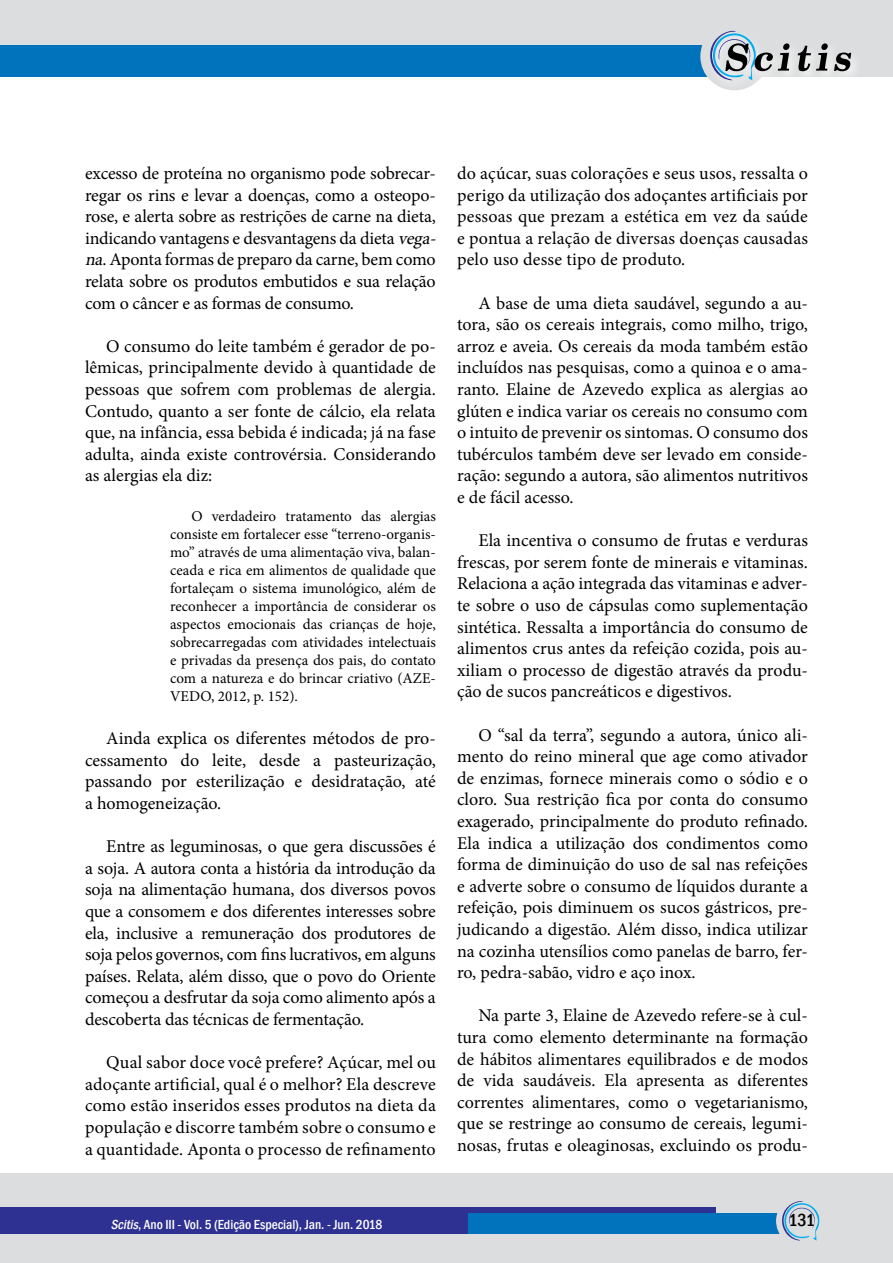
<style>
.page{position:relative;width:893px;height:1263px;background:#fff}
.page>*{position:absolute;margin:0;border:0;box-sizing:border-box;transform-origin:0 0}
.t1{font:18px/21.6px "Minion Pro";letter-spacing:-.005em;color:#000;text-align:justify}
.t2{font:500 condensed 18px "Franklin Gothic";color:#000}
.t3{font:15px/18px "Minion Pro";color:#000;text-align:justify}
.t4{font:500 condensed 13.5px "Franklin Gothic";color:#fff}
.s1{font-style:italic}
</style>
<div class="page">
<div style="left:0;top:0;width:893px;height:77px;background:#dcddde"></div>
<div style="left:0;top:45px;width:733px;height:32px;background:#0073bc"></div>
<div style="left:0;top:1174px;width:893px;height:89px;background:#dcddde"></div>
<div style="left:0;top:1208px;width:715px;height:26px;background:#2e3092"></div>
<div style="left:468px;top:1214px;width:312px;height:20px;background:#0073bc"></div>
<div style="left:700px;top:22px;width:68px;height:68px;background:#dcddde;border-radius:50%"></div>
<svg style="left:776px;top:1201px;width:44px;height:40px"></svg>
<div style="left:707px;top:27px;width:156px;height:65px;background:#fff;opacity:.75"></div>
<svg style="left:834px;top:53px;width:17px;height:18px"></svg>
<svg style="left:798px;top:43px;width:30px;height:28px"></svg>
<svg style="left:709px;top:30px;width:81px;height:50px"></svg>
<p class="t1" style="left:85px;top:162px;width:357px;text-align:left">excesso de proteína no organismo pode sobrecar&shy;regar os rins e levar a doenças, como a osteopo&shy;rose, e alerta sobre as restrições de carne na dieta, indicando vantagens e desvantagens da dieta <span class="s1">vega&shy;na</span>. Aponta formas de preparo da carne, bem como relata sobre os produtos embutidos e sua relação com o câncer e as formas de consumo.</p>
<p class="t1" style="left:85px;top:335px;width:352px;text-indent:21px">O consumo do leite também é gerador de po&shy;lêmicas, principalmente devido à quantidade de pessoas que sofrem com problemas de alergia.<br>Contudo, quanto a ser fonte de cálcio, ela relata que, na infância, essa bebida é indicada; já na fase adulta, ainda existe controvérsia. Considerando as alergias ela diz:</p>
<p class="t3" style="left:170px;top:507px;width:267px;text-indent:21px">O verdadeiro tratamento das alergias consiste em fortalecer esse “terreno-organis&shy;mo” através de uma alimentação viva, balan&shy;ceada e rica em alimentos de qualidade que fortaleçam o sistema imunológico, além de reconhecer a importância de considerar os aspectos emocionais das crianças de hoje, sobrecarregadas com atividades intelectuais e privadas da presença dos pais, do contato com a natureza e do brincar criativo (AZE-VEDO, 2012, p. 152).</p>
<p class="t1" style="left:85px;top:728px;width:352px;text-indent:21px">Ainda explica os diferentes métodos de pro&shy;cessamento do leite, desde a pasteurização, passando por esterilização e desidratação, até a homogeneização.</p>
<p class="t1" style="left:85px;top:836px;width:352px;text-indent:21px">Entre as leguminosas, o que gera discussões é a soja. A autora conta a história da introdução da soja na alimentação humana, dos diversos povos que a consomem e dos diferentes interesses sobre ela, inclusive a remuneração dos produtores de soja pelos governos, com fins lucrativos, em alguns países. Relata, além disso, que o povo do Oriente começou a desfrutar da soja como alimento após a descoberta das técnicas de fermentação.</p>
<p class="t1" style="left:85px;top:1052px;width:352px;text-indent:21px">Qual sabor doce você prefere? Açúcar, mel ou adoçante artificial, qual é o melhor? Ela descreve como estão inseridos esses produtos na dieta da população e discorre também sobre o consumo e a quantidade. Aponta o processo de refinamento</p>
<p class="t1" style="left:457px;top:162px;width:352px">do açúcar, suas colorações e seus usos, ressalta o perigo da utilização dos adoçantes artificiais por pessoas que prezam a estética em vez da saúde e pontua a relação de diversas doenças causadas pelo uso desse tipo de produto.</p>
<p class="t1" style="left:457px;top:292px;width:352px;text-indent:21px">A base de uma dieta saudável, segundo a au&shy;tora, são os cereais integrais, como milho, trigo, arroz e aveia. Os cereais da moda também estão incluídos nas pesquisas, como a quinoa e o ama&shy;ranto. Elaine de Azevedo explica as alergias ao glúten e indica variar os cereais no consumo com o intuito de prevenir os sintomas. O consumo dos tubérculos também deve ser levado em conside&shy;ração: segundo a autora, são alimentos nutritivos e de fácil acesso.</p>
<p class="t1" style="left:457px;top:530px;width:352px;text-indent:21px">Ela incentiva o consumo de frutas e verduras frescas, por serem fonte de minerais e vitaminas.<br>Relaciona a ação integrada das vitaminas e adver&shy;te sobre o uso de cápsulas como suplementação sintética. Ressalta a importância do consumo de alimentos crus antes da refeição cozida, pois au&shy;xiliam o processo de digestão através da produ&shy;ção de sucos pancreáticos e digestivos.</p>
<p class="t1" style="left:457px;top:724px;width:352px;text-indent:21px">O “sal da terra”, segundo a autora, único ali&shy;mento do reino mineral que age como ativador de enzimas, fornece minerais como o sódio e o cloro. Sua restrição fica por conta do consumo exagerado, principalmente do produto refinado.<br>Ela indica a utilização dos condimentos como forma de diminuição do uso de sal nas refeições e adverte sobre o consumo de líquidos durante a refeição, pois diminuem os sucos gástricos, pre&shy;judicando a digestão. Além disso, indica utilizar na cozinha utensílios como panelas de barro, fer&shy;ro, pedra-sabão, vidro e aço inox.</p>
<p class="t1" style="left:457px;top:1005px;width:352px;text-indent:21px">Na parte 3, Elaine de Azevedo refere-se à cul&shy;tura como elemento determinante na formação de hábitos alimentares equilibrados e de modos de vida saudáveis. Ela apresenta as diferentes correntes alimentares, como o vegetarianismo, que se restringe ao consumo de cereais, legumi&shy;nosas, frutas e oleaginosas, excluindo os produ-</p>
<p class="t4" style="left:111px;top:1215px;width:273px"><span class="s1">Scitis</span>, Ano III - Vol. 5 (Edição Especial), Jan. - Jun. 2018</p>
<p class="t2" style="left:789px;top:1208px;width:28px">131</p>
</div>
